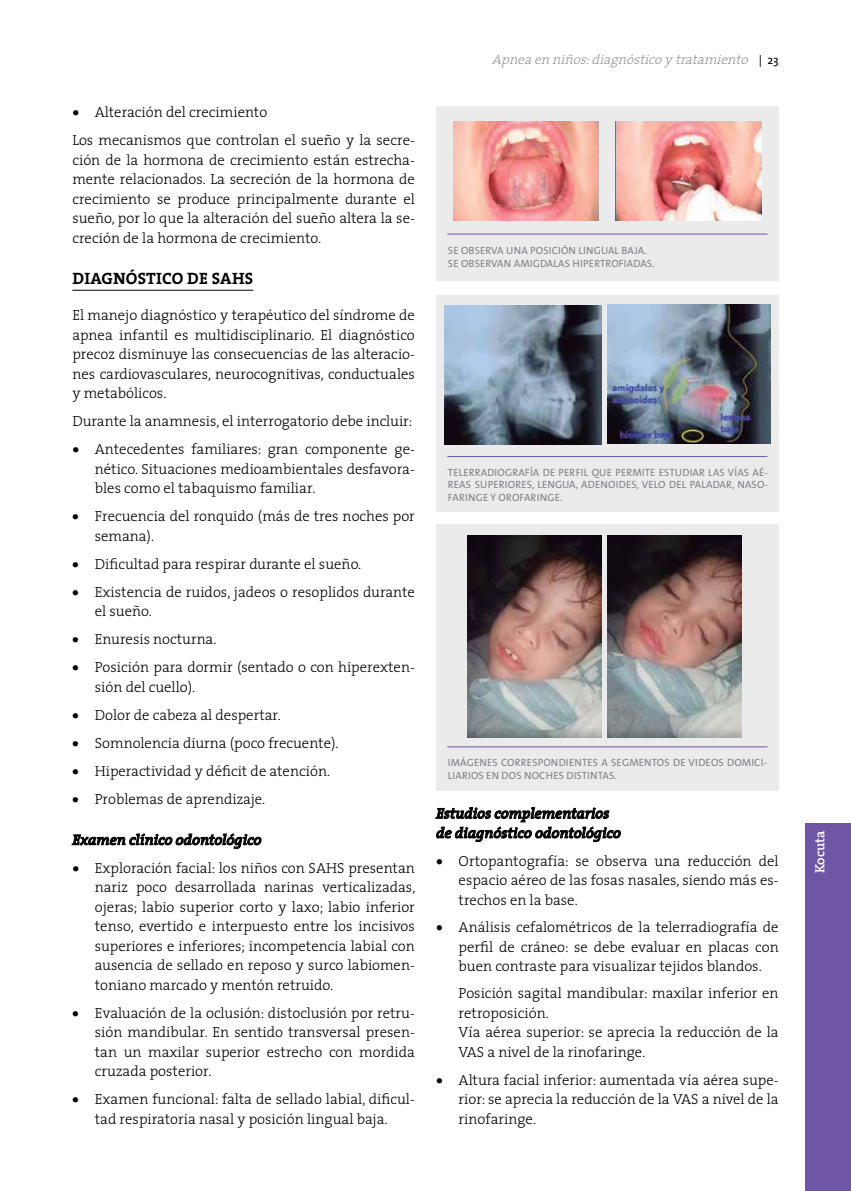
<style>
.page{position:relative;width:851px;height:1191px;background:#fff}
.page>*{position:absolute;margin:0;border:0;box-sizing:border-box;transform-origin:0 0}
.t1{font:700 16.5px "The Serif";letter-spacing:.015em;color:#000}
.t2{font:300 14.7px/19.5px "The Serif";color:#000;text-align:justify}
.t3{font:italic 600 14.7px/19.5px "The Serif";color:#000}
.t4{font:italic 300 13.5px "The Serif";color:#939598}
.t5{font:600 13.5px "The Serif";color:#fff}
.t6{font:10.5px/12.6px "The Sans";letter-spacing:.015em;color:#808285}
.s1{font-family:"The Sans";font-weight:400;font-style:normal;font-size:12px;color:#000}
</style>
<div class="page">
<div style="left:805px;top:823px;width:45px;height:368px;background:#6f56a4"></div>
<hr style="left:72px;top:290px;width:181px;height:1px;background:#000">
<svg style="left:72px;top:833px;width:189px;height:16px"></svg>
<div style="left:436px;top:106px;width:342px;height:175px;background:#ebebec"></div>
<div style="left:436px;top:295px;width:342px;height:217px;background:#ebebec"></div>
<div style="left:436px;top:524px;width:342px;height:266px;background:#ebebec"></div>
<svg style="left:435px;top:807px;width:186px;height:35px"></svg>
<img style="left:453px;top:121px;width:145px;height:100px">
<img style="left:615px;top:122px;width:146px;height:99px">
<hr style="left:447px;top:234px;width:320px;height:1px;background:#6f56a4">
<img style="left:444px;top:305px;width:157px;height:139px">
<img style="left:607px;top:304px;width:163px;height:139px">
<img style="left:607px;top:535px;width:134px;height:202px">
<img style="left:468px;top:535px;width:133px;height:202px">
<hr style="left:447px;top:456px;width:320px;height:1px;background:#6f56a4">
<hr style="left:447px;top:746px;width:320px;height:1px;background:#6f56a4">
<p class="t2" style="left:72px;top:98px;width:344px;line-height:28px">• Alteración del crecimiento<br>Los mecanismos que controlan el sueño y la secre-</p>
<p class="t2" style="left:72px;top:150px;width:344px">ción de la hormona de crecimiento están estrecha&shy;mente relacionados. La secreción de la hormona de crecimiento se produce principalmente durante el sueño, por lo que la alteración del sueño altera la se&shy;creción de la hormona de crecimiento.</p>
<p class="t1" style="left:72px;top:264px;width:182px">DIAGNÓSTICO DE SAHS</p>
<p class="t2" style="left:72px;top:305px;width:344px">El manejo diagnóstico y terapéutico del síndrome de apnea infantil es multidisciplinario. El diagnóstico precoz disminuye las consecuencias de las alteracio&shy;nes cardiovasculares, neurocognitivas, conductuales y metabólicos.</p>
<p class="t2" style="left:72px;top:411px;width:341px">Durante la anamnesis, el interrogatorio debe incluir:</p>
<p class="t2" style="left:95px;top:439px;width:321px;text-indent:-22px">• Antecedentes familiares: gran componente ge&shy;nético. Situaciones medioambientales desfavora&shy;bles como el tabaquismo familiar.</p>
<p class="t2" style="left:95px;top:506px;width:321px;text-indent:-23px">• Frecuencia del ronquido (más de tres noches por semana).</p>
<p class="t2" style="left:72px;top:553px;width:290px">• Dificultad para respirar durante el sueño.</p>
<p class="t2" style="left:95px;top:581px;width:321px;text-indent:-23px">• Existencia de ruidos, jadeos o resoplidos durante el sueño.</p>
<p class="t2" style="left:72px;top:629px;width:146px">• Enuresis nocturna.</p>
<p class="t2" style="left:95px;top:657px;width:321px;text-indent:-23px">• Posición para dormir (sentado o con hiperexten&shy;sión del cuello).</p>
<p class="t2" style="left:72px;top:704px;width:210px">• Dolor de cabeza al despertar.</p>
<p class="t2" style="left:72px;top:732px;width:268px">• Somnolencia diurna (poco frecuente).</p>
<p class="t2" style="left:72px;top:760px;width:259px">• Hiperactividad y déficit de atención.</p>
<p class="t2" style="left:72px;top:788px;width:194px">• Problemas de aprendizaje.</p>
<p class="t3" style="left:72px;top:829px;width:190px">Examen clínico odontológico</p>
<p class="t2" style="left:72px;top:857px;width:246px">• Exploración facial: los niños con SAHS</p>
<p class="t2" style="left:95px;top:857px;width:322px;text-indent:253px">presentan nariz poco desarrollada narinas verticalizadas, ojeras; labio superior corto y laxo; labio inferior tenso, evertido e interpuesto entre los incisivos superiores e inferiores; incompetencia labial con ausencia de sellado en reposo y surco labiomen&shy;toniano marcado y mentón retruido.</p>
<p class="t2" style="left:95px;top:1002px;width:321px;text-indent:-23px">• Evaluación de la oclusión: distoclusión por retru&shy;sión mandibular. En sentido transversal presen&shy;tan un maxilar superior estrecho con mordida cruzada posterior.</p>
<p class="t2" style="left:72px;top:1089px;width:344px;text-align:center">• Examen funcional: falta de sellado labial, dificul&shy;tad respiratoria nasal y posición lingual baja.</p>
<p class="t4" style="left:492px;top:49px;width:288px">Apneaenniños:diagnósticoytratamiento <span class="s1">| 2 3</span></p>
<p class="t6" style="left:448px;top:244px;width:208px">SE OBSERVA UNA POSICIÓN LINGUAL BAJA.<br>SE OBSERVAN AMIGDALAS H IPERTROFIADAS.</p>
<p class="t6" style="left:448px;top:465px;width:321px;text-align:justify">TELERRADIOGRAFÍA DE PERFIL QUE PERMITE ESTUDIAR LAS VÍAS AÉ-REAS SUPERIORES, LENGUA, ADENOIDES, VELO DEL PALADAR, NASO-FARINGE Y OROFARINGE.</p>
<p class="t6" style="left:448px;top:756px;width:320px">IMÁGENES CORRESPONDIENTES A SEGMENTOS DE VIDEOS DOMICI-<br>LIARIOS EN DOS NOCH ES DISTINTAS.</p>
<p class="t3" style="left:436px;top:803px;width:186px">Estudios complementarios de diagnóstico odontológico</p>
<p class="t2" style="left:458px;top:850px;width:321px;text-indent:-22px">• Ortopantografía: se observa una reducción del espacio aéreo de las fosas nasales, siendo más es&shy;trechos en la base.</p>
<p class="t2" style="left:458px;top:917px;width:321px;text-indent:-23px">• Análisis cefalométricos de la telerradiografía de perfil de cráneo: se debe evaluar en placas con buen contraste para visualizar tejidos blandos.</p>
<p class="t2" style="left:458px;top:983px;width:321px;text-align:left">Posición sagital mandibular: maxilar inferior en retroposición.<br>Vía aérea superior: se aprecia la reducción de la<br>VAS</p>
<p class="t2" style="left:487px;top:1041px;width:159px">a nivel de la rinofaringe.</p>
<p class="t2" style="left:458px;top:1069px;width:321px;text-indent:-23px">• Altura facial inferior: aumentada vía aérea supe&shy;rior: se aprecia la reducción de la VAS</p>
<p class="t2" style="left:701px;top:1089px;width:78px">a nivel de la</p>
<p class="t2" style="left:458px;top:1108px;width:79px">rinofaringe.</p>
<p class="t5" style="left:808px;top:873px;width:44px;rotate:-90deg">Kocuta</p>
</div>
